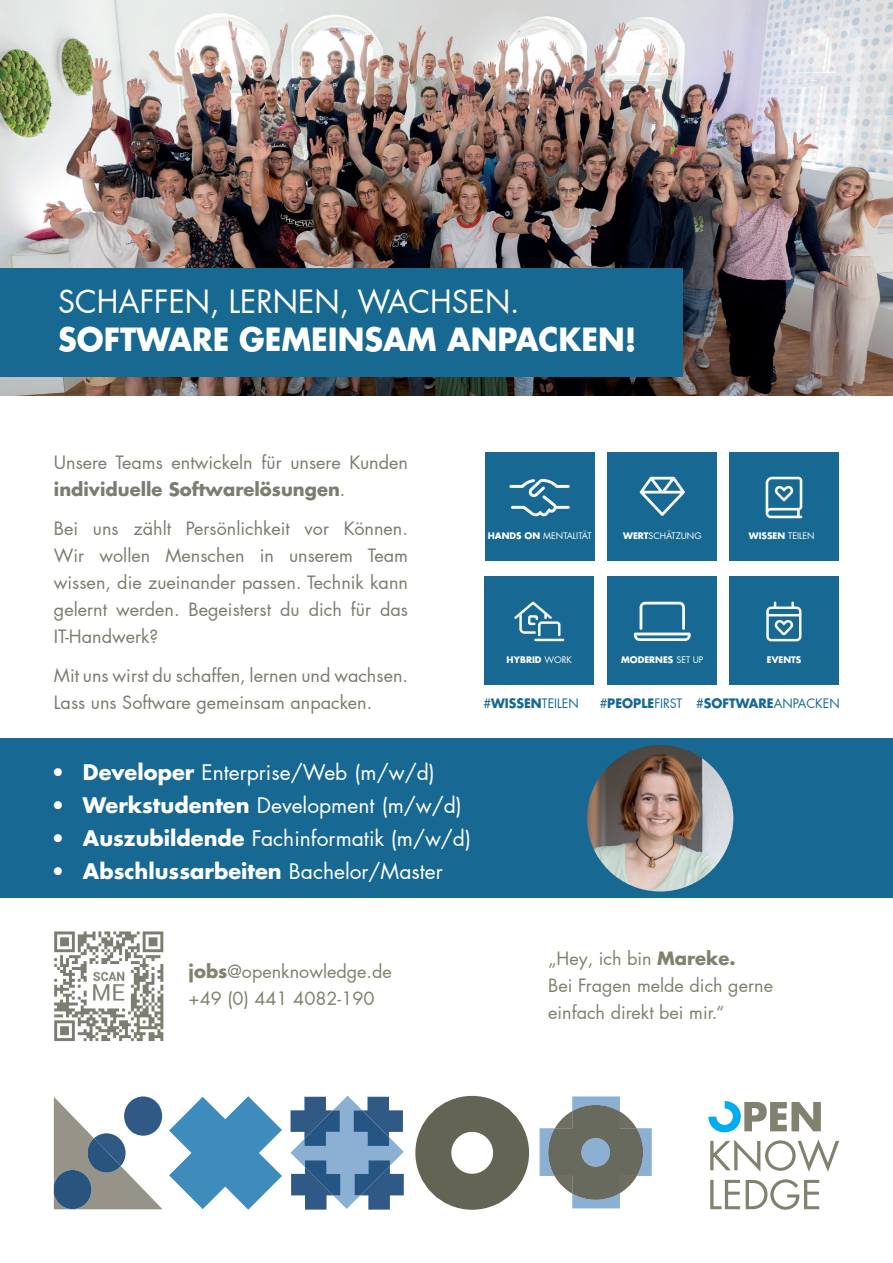
<style>
.page{position:relative;width:893px;height:1263px;background:#fff}
.page>*{position:absolute;margin:0;border:0;box-sizing:border-box;transform-origin:0 0}
.t1{font:700 31.2px "Futura LT Pro";color:#fff}
.t2{font:31.2px "Futura LT Pro";color:#fff}
.t3{font:21px "Futura LT Pro";color:#fff}
.t4{font:700 21px "Futura LT Pro";color:#fff}
.t5{font:18px/27px "Futura LT Pro";color:#7b7d70}
.t6{font:18px/27px "Futura LT Pro";color:#82806e}
.t7{font:12.75px "Futura LT Pro";color:#176993}
.t8{font:700 8.85px "Futura LT Pro";color:#fff}
.t9{font:8.85px "Futura LT Pro";color:#fff}
.s1{font-weight:700}
.s2{font-weight:400}
</style>
<div class="page">
<div style="left:0;top:738px;width:893px;height:160px;background:#176993"></div>
<img style="left:0;top:0;width:893px;height:395px">
<div style="left:0;top:268px;width:682px;height:108px;background:#186992"></div>
<svg style="left:710px;top:1179px;width:109px;height:31px"></svg>
<svg style="left:710px;top:1139px;width:129px;height:33px"></svg>
<svg style="left:708px;top:1101px;width:113px;height:31px"></svg>
<div style="left:485px;top:452px;width:109px;height:109px;background:#176993"></div>
<svg style="left:509px;top:479px;width:61px;height:38px"></svg>
<div style="left:484px;top:576px;width:110px;height:108px;background:#176993"></div>
<svg style="left:514px;top:602px;width:50px;height:39px"></svg>
<div style="left:607px;top:576px;width:110px;height:108px;background:#176993"></div>
<svg style="left:634px;top:602px;width:57px;height:39px"></svg>
<div style="left:607px;top:452px;width:110px;height:109px;background:#176993"></div>
<svg style="left:640px;top:477px;width:45px;height:39px"></svg>
<div style="left:729px;top:576px;width:110px;height:108px;background:#176993"></div>
<svg style="left:766px;top:601px;width:35px;height:40px"></svg>
<div style="left:729px;top:452px;width:110px;height:109px;background:#176993"></div>
<svg style="left:766px;top:477px;width:36px;height:41px"></svg>
<img style="left:54px;top:931px;width:110px;height:111px">
<svg style="left:54px;top:1097px;width:109px;height:112px"></svg>
<div style="left:124px;top:1096px;width:38px;height:40px;background:#315985;border-radius:50%"></div>
<svg style="left:169px;top:1096px;width:113px;height:114px"></svg>
<svg style="left:290px;top:1095px;width:114px;height:114px"></svg>
<div style="left:415px;top:1096px;width:114px;height:114px;border:36px solid #646454;border-radius:50%"></div>
<svg style="left:540px;top:1096px;width:112px;height:112px"></svg>
<img style="left:587px;top:745px;width:146px;height:146px;border-radius:73px">
<h1 class="t2" style="left:58px;top:280px;width:463px">SCHAFFEN, LERNEN, WACHSEN.</h1>
<h1 class="t1" style="left:58px;top:315px;width:580px">SOFTWARE GEMEINSAM ANPACKEN!</h1>
<p class="t5" style="left:54px;top:449px;width:356px">Unsere Teams entwickeln für unsere Kunden <span class="s1">individuelle Softwarelösungen</span>.</p>
<p class="t5" style="left:54px;top:515px;width:356px;text-align:justify">Bei uns zählt Persönlichkeit vor Können.<br>Wir wollen Menschen in unserem Team wissen, die zueinander passen. Technik kann gelernt werden. Begeisterst du dich für das IT-Handwerk?</p>
<p class="t5" style="left:54px;top:662px;width:356px">Mit uns wirst du schaffen, lernen und wachsen.<br>Lass uns Software gemeinsam anpacken.</p>
<p class="t9" style="left:488px;top:530px;width:105px"><span class="s1">HANDS ON</span> MENTALITÄT</p>
<p class="t9" style="left:623px;top:530px;width:80px"><span class="s1">WERT</span>SCHÄTZUNG</p>
<p class="t8" style="left:749px;top:529px;width:67px">WISSEN <span class="s2">TEILEN</span></p>
<p class="t8" style="left:507px;top:653px;width:67px">HYBRID <span class="s2">WORK</span></p>
<p class="t8" style="left:621px;top:653px;width:84px">MODERNES <span class="s2">SET UP</span></p>
<p class="t8" style="left:767px;top:653px;width:36px">EVENTS</p>
<p class="t7" style="left:483px;top:694px;width:97px">#<span class="s1">WISSEN</span>TEILEN</p>
<p class="t7" style="left:600px;top:694px;width:242px">#<span class="s1">PEOPLE</span>FIRST #<span class="s1">SOFTWARE</span>ANPACKEN</p>
<p class="t3" style="left:51px;top:757px;width:385px"><span class="s1">• Developer</span> Enterprise/Web (m/w/d)</p>
<p class="t3" style="left:51px;top:790px;width:413px"><span class="s1">• Werkstudenten</span> Development (m/w/d)</p>
<p class="t3" style="left:51px;top:823px;width:422px"><span class="s1">• Auszubildende</span> Fachinformatik (m/w/d)</p>
<p class="t4" style="left:51px;top:854px;width:394px">• Abschlussarbeiten <span class="s2">Bachelor/Master</span></p>
<p class="t6" style="left:189px;top:957px;width:205px"><span class="s1">jobs</span>@openknowledge.de +49 (0) 441 4082-190</p>
<p class="t6" style="left:548px;top:945px;width:226px">„Hey, ich bin <span class="s1">Mareke.<br></span>Bei Fragen melde dich gerne einfach direkt bei mir.“</p>
</div>
